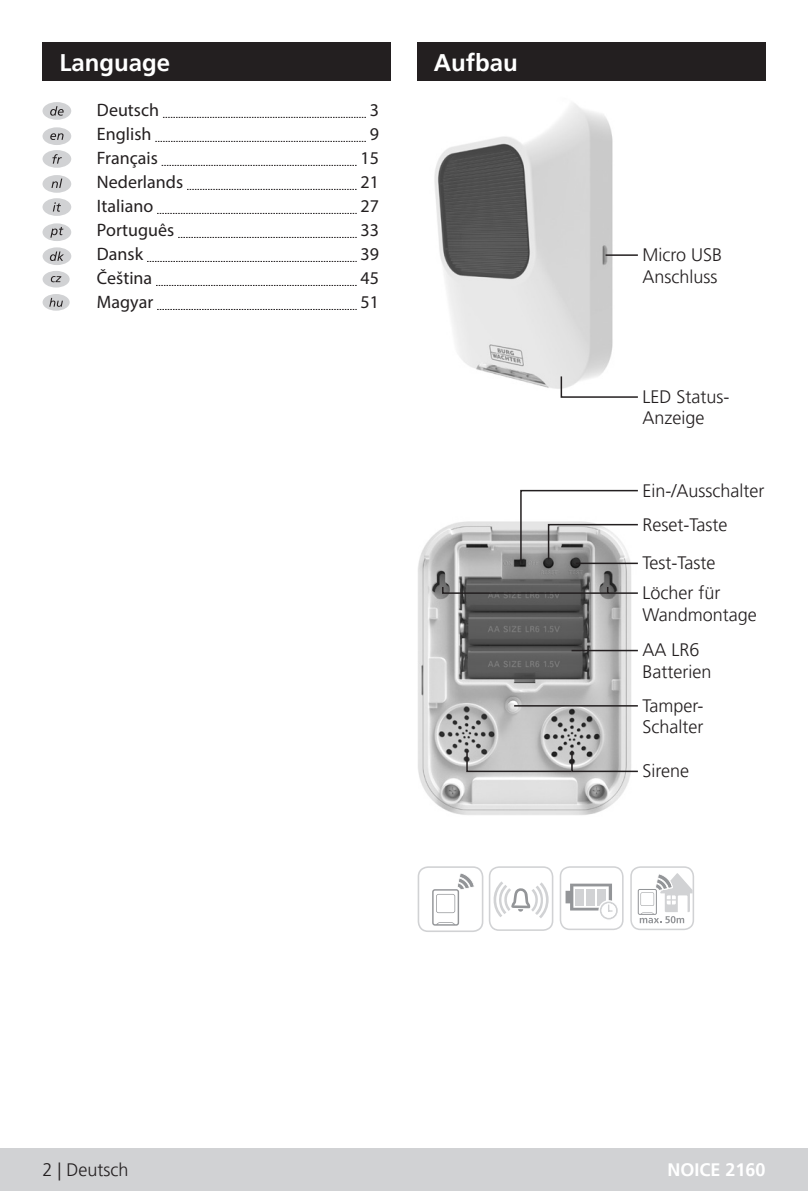
<style>
.page{position:relative;width:808px;height:1191px;background:#fff}
.page>*{position:absolute;margin:0;border:0;box-sizing:border-box;transform-origin:0 0}
.t1{font:700 24px "Frutiger LT Pro";color:#fff}
.t2{font:300 18px/21.6px "Frutiger LT Pro";color:#231f20}
.t3{font:18px "Myriad Pro";color:#231f20}
.t4{font:700 18px "Frutiger LT Pro";color:#fff}
</style>
<div class="page">
<div style="left:0;top:1148px;width:808px;height:43px;background:#d1d2d4"></div>
<img style="left:346px;top:103px;width:267px;height:286px">
<div style="left:417px;top:43px;width:348px;height:38px;background:#231f20"></div>
<hr style="left:605px;top:254px;width:33px;height:2px;background:#231f20">
<svg style="left:560px;top:375px;width:78px;height:23px"></svg>
<img style="left:418px;top:521px;width:220px;height:347px">
<hr style="left:576px;top:562px;width:62px;height:2px;background:#231f20">
<svg style="left:441px;top:585px;width:197px;height:9px;background:#666566"></svg>
<hr style="left:571px;top:650px;width:67px;height:1px;background:#231f20">
<hr style="left:514px;top:705px;width:124px;height:1px;background:#231f20">
<svg style="left:465px;top:749px;width:173px;height:24px;background:#b6b6b6"></svg>
<svg style="left:519px;top:489px;width:119px;height:74px"></svg>
<svg style="left:163px;top:117px;width:203px;height:1px"></svg>
<svg style="left:155px;top:141px;width:211px;height:1px"></svg>
<svg style="left:162px;top:165px;width:195px;height:1px"></svg>
<svg style="left:187px;top:189px;width:170px;height:1px"></svg>
<svg style="left:157px;top:213px;width:200px;height:1px"></svg>
<svg style="left:178px;top:237px;width:179px;height:1px"></svg>
<svg style="left:147px;top:261px;width:210px;height:1px"></svg>
<svg style="left:156px;top:285px;width:201px;height:1px"></svg>
<svg style="left:157px;top:309px;width:200px;height:1px"></svg>
<div style="left:43px;top:43px;width:348px;height:38px;background:#231f20"></div>
<div style="left:43px;top:271px;width:27px;height:16px;background:#d1d2d4;border-radius:50%"></div>
<svg style="left:51px;top:276px;width:10px;height:6px"></svg>
<div style="left:43px;top:294px;width:27px;height:17px;background:#d1d2d4;border-radius:50%"></div>
<svg style="left:49px;top:298px;width:14px;height:9px"></svg>
<div style="left:43px;top:102px;width:28px;height:18px;background:#d1d2d4;border-radius:50%"></div>
<svg style="left:50px;top:106px;width:14px;height:10px"></svg>
<div style="left:43px;top:127px;width:28px;height:18px;background:#d1d2d4;border-radius:50%"></div>
<svg style="left:50px;top:133px;width:14px;height:7px"></svg>
<div style="left:43px;top:150px;width:28px;height:18px;background:#d1d2d4;border-radius:50%"></div>
<svg style="left:52px;top:154px;width:10px;height:10px"></svg>
<div style="left:43px;top:175px;width:28px;height:18px;background:#d1d2d4;border-radius:50%"></div>
<svg style="left:51px;top:179px;width:11px;height:9px"></svg>
<div style="left:43px;top:198px;width:28px;height:18px;background:#d1d2d4;border-radius:50%"></div>
<svg style="left:53px;top:202px;width:8px;height:10px"></svg>
<div style="left:43px;top:223px;width:28px;height:18px;background:#d1d2d4;border-radius:50%"></div>
<svg style="left:50px;top:227px;width:13px;height:11px"></svg>
<div style="left:43px;top:247px;width:28px;height:18px;background:#d1d2d4;border-radius:50%"></div>
<svg style="left:50px;top:251px;width:14px;height:10px"></svg>
<svg style="left:489px;top:866px;width:64px;height:65px"></svg>
<svg style="left:630px;top:866px;width:64px;height:64px"></svg>
<div style="left:418px;top:866px;width:65px;height:66px;border:2px solid #d1d2d4;border-radius:10px"></div>
<svg style="left:432px;top:873px;width:42px;height:52px"></svg>
<svg style="left:560px;top:866px;width:64px;height:64px"></svg>
<h1 class="t1" style="left:60px;top:48px;width:112px">Language</h1>
<p class="t3" style="left:97px;top:98px;width:64px">Deutsch</p>
<p class="t3" style="left:370px;top:98px;width:11px">3</p>
<p class="t3" style="left:97px;top:122px;width:56px">English</p>
<p class="t3" style="left:370px;top:122px;width:11px">9</p>
<p class="t3" style="left:97px;top:146px;width:62px">Français</p>
<p class="t3" style="left:361px;top:146px;width:20px">15</p>
<p class="t3" style="left:97px;top:170px;width:88px">Nederlands</p>
<p class="t3" style="left:361px;top:170px;width:20px">21</p>
<p class="t3" style="left:97px;top:194px;width:58px">Italiano</p>
<p class="t3" style="left:361px;top:194px;width:20px">27</p>
<p class="t3" style="left:97px;top:218px;width:79px">Português</p>
<p class="t3" style="left:361px;top:218px;width:20px">33</p>
<p class="t3" style="left:97px;top:242px;width:48px">Dansk</p>
<p class="t3" style="left:361px;top:242px;width:20px">39</p>
<p class="t3" style="left:97px;top:266px;width:57px">Čeština</p>
<p class="t3" style="left:361px;top:266px;width:20px">45</p>
<p class="t3" style="left:97px;top:290px;width:58px">Magyar</p>
<p class="t3" style="left:361px;top:290px;width:20px">51</p>
<h1 class="t1" style="left:434px;top:48px;width:85px">Aufbau</h1>
<p class="t2" style="left:642px;top:244px;width:81px">Micro USB<br>Anschluss</p>
<p class="t2" style="left:642px;top:386px;width:88px">LED Status-<br>Anzeige</p>
<p class="t2" style="left:642px;top:480px;width:124px">Ein-/Ausschalter</p>
<p class="t2" style="left:642px;top:514px;width:86px">Reset-Taste</p>
<p class="t2" style="left:642px;top:548px;width:79px;line-height:29.7px">Test-Taste<br>Löcher für</p>
<p class="t2" style="left:642px;top:596px;width:116px;line-height:35.7px">Wandmontage<br>AA LR6</p>
<p class="t2" style="left:642px;top:655px;width:70px;line-height:33.6px">Batterien<br>Tamper-</p>
<p class="t2" style="left:642px;top:716px;width:62px">Schalter</p>
<p class="t2" style="left:642px;top:760px;width:48px">Sirene</p>
<p class="t2" style="left:43px;top:1159px;width:88px">2 | Deutsch</p>
<p class="t4" style="left:667px;top:1159px;width:100px">NOICE 2160</p>
</div>
